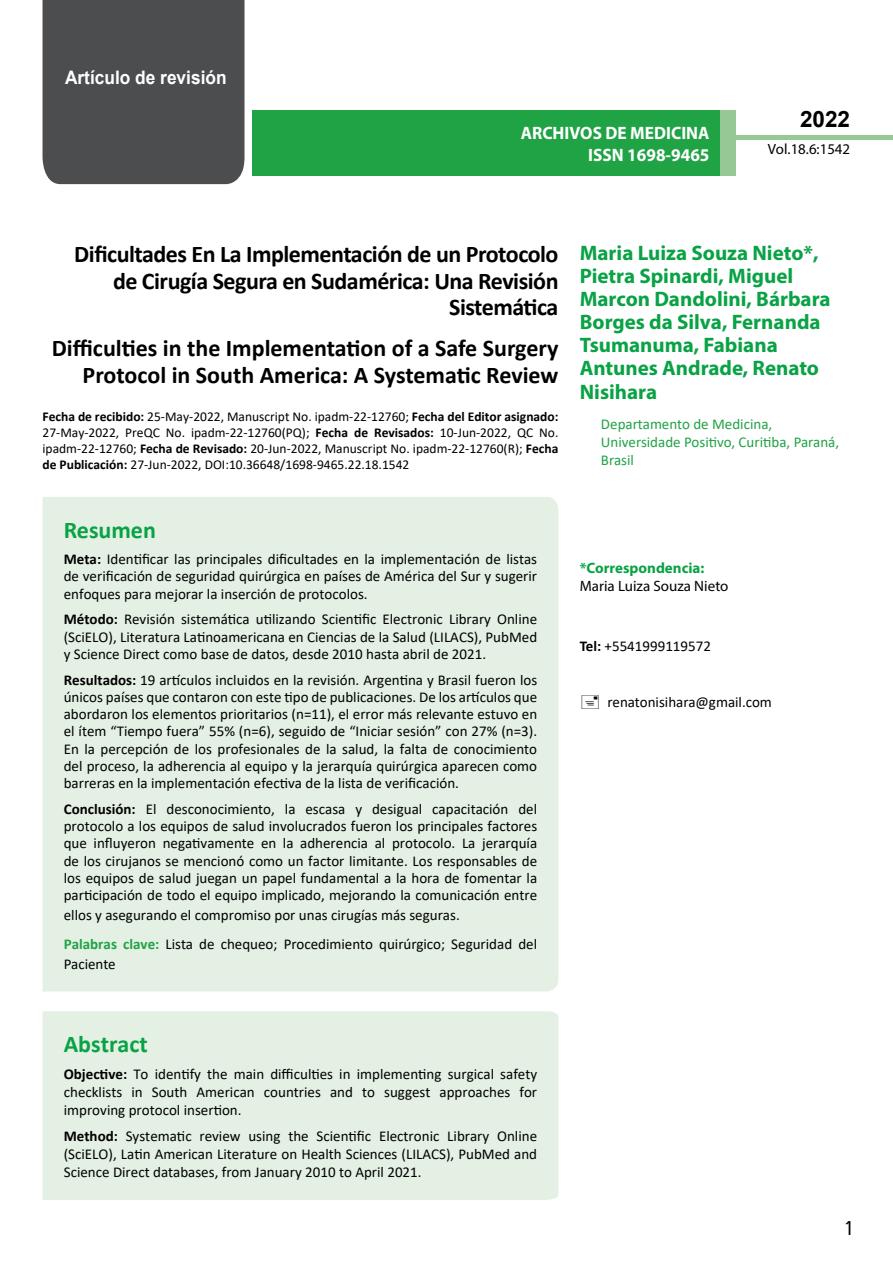
<style>
.page{position:relative;width:893px;height:1263px;background:#fff}
.page>*{position:absolute;margin:0;border:0;box-sizing:border-box;transform-origin:0 0}
.t1{font:25.5px "Tunga";color:#000}
.t2{font:700 24px/26.4px "Calibri";letter-spacing:-.02em;color:#000;text-align:right}
.t3{font:700 24px/26.4px "Calibri";color:#000;text-align:right}
.t4{font:700 24px "Calibri";color:#09a245}
.t5{font:700 22.5px "Arial";color:#000}
.t6{font:700 21px/23.1px "Myriad Pro";color:#09a245}
.t7{font:700 18.6px "Arial";color:#fff;scale:.93 1}
.t8{font:700 18px/21.6px "Myriad Pro";color:#fff;text-align:right;scale:.96 1}
.t9{font:15px/17.2px "Calibri";color:#000;text-align:justify}
.t10{font:15px/18px "Calibri";color:#1fa345}
.t11{font:15px "Myriad Pro";color:#000}
.t12{font:700 15px "Myriad Pro";color:#09a245}
.t13{font:14.85px "Myriad Pro";color:#000}
.t14{font:13.5px/16.2px "Calibri";color:#000;text-align:justify}
.s1{font-weight:700}
.s2{font-weight:700;color:#1fa345}
</style>
<div class="page">
<div style="left:252px;top:110px;width:469px;height:66px;background:#1fa345"></div>
<div style="left:720px;top:110px;width:16px;height:66px;background:#96c896"></div>
<div style="left:43px;top:0;width:201px;height:184px;background:#4c4d4f"></div>
<div style="left:736px;top:135px;width:157px;height:5px;background:#96c996"></div>
<div style="left:43px;top:1011px;width:515px;height:189px;background:#e4f0e4"></div>
<div style="left:43px;top:497px;width:515px;height:494px;background:#e4f0e4"></div>
<p class="t7" style="left:65px;top:64px;width:175px">Artículo de revisión</p>
<p class="t8" style="left:521px;top:122px;width:198px">ARCHIVOS DE MEDICINA<br>ISSN 1698-9465</p>
<h3 class="t5" style="left:800px;top:104px;width:52px">2022</h3>
<p class="t13" style="left:768px;top:140px;width:84px">Vol.18.6:1542</p>
<h2 class="t2" style="left:74px;top:241px;width:486px">Dificultades En La Implementación de un Protocolo de Cirugía Segura en Sudamérica: Una Revisión<br>Sistemática</h2>
<h2 class="t3" style="left:52px;top:335px;width:508px">Difficulties in the Implementation of a Safe Surgery<br>Protocol in South America: A Systematic Review</h2>
<p class="t14" style="left:43px;top:408px;width:517px"><span class="s1">Fecha de recibido:</span> 25-May-2022, Manuscript No. ipadm-22-12760; <span class="s1">Fecha del Editor asignado:<br></span>27-May-2022, PreQC No. ipadm-22-12760(PQ); <span class="s1">Fecha de Revisados:</span> 10-Jun-2022, QC No. ipadm-22-12760; <span class="s1">Fecha de Revisado:</span> 20-Jun-2022, Manuscript No. ipadm-22-12760(R); <span class="s1">Fecha de Publicación:</span> 27-Jun-2022, DOI:10.36648/1698-9465.22.18.1542</p>
<h2 class="t4" style="left:64px;top:513px;width:94px">Resumen</h2>
<p class="t9" style="left:64px;top:550px;width:475px"><span class="s1">Meta:</span> Identificar las principales dificultades en la implementación de listas de verificación de seguridad quirúrgica en países de América del Sur y sugerir enfoques para mejorar la inserción de protocolos.</p>
<p class="t9" style="left:64px;top:610px;width:475px"><span class="s1">Método:</span> Revisión sistemática utilizando Scientific Electronic Library Online (SciELO), Literatura Latinoamericana en Ciencias de la Salud (LILACS), PubMed y Science Direct como base de datos, desde 2010 hasta abril de 2021.</p>
<p class="t9" style="left:64px;top:671px;width:475px"><span class="s1">Resultados:</span> 19 artículos incluidos en la revisión. Argentina y Brasil fueron los únicos países que contaron con este tipo de publicaciones. De los artículos que abordaron los elementos prioritarios (n=11), el error más relevante estuvo en el ítem “Tiempo fuera” 55% (n=6), seguido de “Iniciar sesión” con 27% (n=3).<br>En la percepción de los profesionales de la salud, la falta de conocimiento del proceso, la adherencia al equipo y la jerarquía quirúrgica aparecen como barreras en la implementación efectiva de la lista de verificación.</p>
<p class="t9" style="left:64px;top:800px;width:475px"><span class="s1">Conclusión:</span> El desconocimiento, la escasa y desigual capacitación del protocolo a los equipos de salud involucrados fueron los principales factores que influyeron negativamente en la adherencia al protocolo. La jerarquía de los cirujanos se mencionó como un factor limitante. Los responsables de los equipos de salud juegan un papel fundamental a la hora de fomentar la participación de todo el equipo implicado, mejorando la comunicación entre</p>
<p class="t9" style="left:64px;top:901px;width:475px;line-height:28.8px">ellos y asegurando el compromiso por unas cirugías más seguras.<br><span class="s2">Palabras clave:</span> Lista de chequeo; Procedimiento quirúrgico; Seguridad del</p>
<p class="t9" style="left:64px;top:955px;width:53px">Paciente</p>
<h3 class="t6" style="left:580px;top:241px;width:252px">Maria Luiza Souza Nieto*,<br>Pietra Spinardi, Miguel<br>Marcon Dandolini, Bárbara<br>Borges da Silva, Fernanda<br>Tsumanuma, Fabiana<br>Antunes Andrade, Renato<br>Nisihara</h3>
<p class="t10" style="left:601px;top:415px;width:240px">Departamento de Medicina,<br>Universidade Positivo, Curitiba, Paraná,<br>Brasil</p>
<p class="t12" style="left:580px;top:558px;width:126px">*Correspondencia:</p>
<p class="t11" style="left:580px;top:577px;width:150px">Maria Luiza Souza Nieto</p>
<p class="t9" style="left:580px;top:637px;width:133px"><span class="s1">Tel:</span> +5541999119572</p>
<p class="t9" style="left:607px;top:693px;width:166px">renatonisihara@gmail.com</p>
<h2 class="t4" style="left:64px;top:1027px;width:86px">Abstract</h2>
<p class="t9" style="left:64px;top:1064px;width:475px;line-height:18px"><span class="s1">Objective:</span> To identify the main difficulties in implementing surgical safety checklists in South American countries and to suggest approaches for improving protocol insertion.</p>
<p class="t9" style="left:64px;top:1127px;width:475px;line-height:18px"><span class="s1">Method:</span> Systematic review using the Scientific Electronic Library Online (SciELO), Latin American Literature on Health Sciences (LILACS), PubMed and Science Direct databases, from January 2010 to April 2021.</p>
<h1 class="t1" style="left:845px;top:1211px;width:9px">1</h1>
</div>
